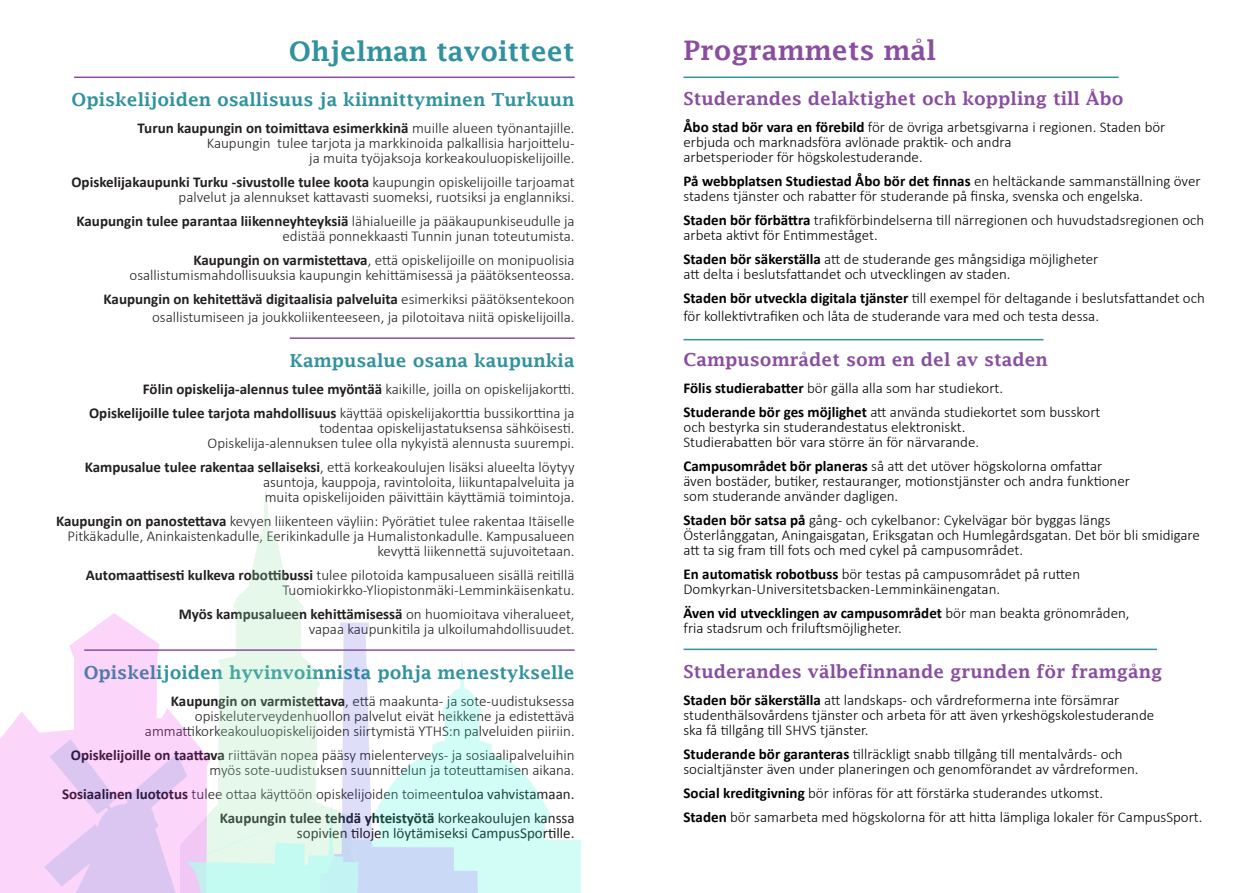
<style>
.page{position:relative;width:1259px;height:893px;background:#fff}
.page>*{position:absolute;margin:0;border:0;box-sizing:border-box;transform-origin:0 0}
.t1{font:600 27px "Lucida Fax";color:#30929d}
.t2{font:600 27px "Lucida Fax";color:#894e9f}
.t3{font:600 18px "Lucida Fax";color:#30929d}
.t4{font:600 18px "Lucida Fax";color:#894e9f}
.t5{font:300 15px/15px "Calibri";color:#000}
.t6{font:300 15px/15px "Calibri";color:#231f20;text-align:right}
.t7{font:700 15px "Calibri";color:#231f20}
.t8{font:700 15px "Calibri";color:#000}
.t9{font:15px "Calibri";color:#231f20}
.s1{font-weight:300}
.s2{font-weight:700}
.s3{font-weight:400}
</style>
<div class="page">
<img style="left:0;top:490px;width:581px;height:403px">
<hr style="left:290px;top:337px;width:284px;height:2px;background:#894e9f">
<hr style="left:84px;top:649px;width:490px;height:2px;background:#894e9f">
<hr style="left:683px;top:339px;width:360px;height:1px;background:#30929d">
<hr style="left:683px;top:649px;width:474px;height:1px;background:#30929d">
<hr style="left:74px;top:77px;width:500px;height:1px;background:#894e9f">
<hr style="left:683px;top:77px;width:435px;height:1px;background:#30929d">
<p class="t1" style="left:289px;top:36px;width:287px">Ohjelman tavoitteet</p>
<p class="t3" style="left:72px;top:90px;width:504px">Opiskelijoiden osallisuus ja kiinnittyminen Turkuun</p>
<p class="t7" style="left:138px;top:119px;width:438px">Turun kaupungin on toimittava esimerkkinä <span class="s1">muille alueen työnantajille.</span></p>
<p class="t6" style="left:207px;top:136px;width:369px">Kaupungin tulee tarjota ja markkinoida palkallisia harjoittelu-</p>
<p class="t6" style="left:309px;top:151px;width:267px">ja muita työjaksoja korkeakouluopiskelijoille.</p>
<p class="t6" style="left:71px;top:175px;width:504px"><span class="s2">Opiskelijakaupunki Turku -sivustolle tulee koota</span> kaupungin opiskelijoille tarjoamat palvelut ja alennukset kattavasti suomeksi, ruotsiksi ja englanniksi.</p>
<p class="t6" style="left:77px;top:214px;width:499px"><span class="s2">Kaupungin tulee parantaa liikenneyhteyksiä</span> lähialueille ja pääkaupunkiseudulle ja edistää ponnekkaasti Tunnin junan toteutumista.</p>
<p class="t6" style="left:130px;top:253px;width:446px"><span class="s2">Kaupungin on varmistettava</span>, että opiskelijoille on monipuolisia osallistumismahdollisuuksia kaupungin kehittämisessä ja päätöksenteossa.</p>
<p class="t6" style="left:104px;top:290px;width:472px;line-height:18px"><span class="s2">Kaupungin on kehitettävä digitaalisia palveluita</span> esimerkiksi päätöksentekoon osallistumiseen ja joukkoliikenteeseen, ja pilotoitava niitä opiskelijoilla.</p>
<p class="t3" style="left:290px;top:351px;width:286px">Kampusalue osana kaupunkia</p>
<p class="t7" style="left:143px;top:380px;width:433px">Fölin opiskelija-alennus tulee myöntää <span class="s1">kaikille, joilla on opiskelijakortti.</span></p>
<p class="t6" style="left:89px;top:406px;width:487px"><span class="s2">Opiskelijoille tulee tarjota mahdollisuus</span> käyttää opiskelijakorttia bussikorttina ja todentaa opiskelijastatuksensa sähköisesti.</p>
<p class="t6" style="left:208px;top:436px;width:368px">Opiskelija-alennuksen tulee olla nykyistä alennusta suurempi.</p>
<p class="t6" style="left:85px;top:460px;width:491px"><span class="s2">Kampusalue tulee rakentaa sellaiseksi</span>, että korkeakoulujen lisäksi alueelta löytyy asuntoja, kauppoja, ravintoloita, liikuntapalveluita ja</p>
<p class="t6" style="left:265px;top:490px;width:311px">muita opiskelijoiden päivittäin käyttämiä toimintoja.</p>
<p class="t6" style="left:56px;top:514px;width:520px"><span class="s2">Kaupungin on panostettava</span> kevyen liikenteen väyliin: Pyörätiet tulee rakentaa Itäiselle<br>Pitkäkadulle, Aninkaistenkadulle, Eerikinkadulle ja Humalistonkadulle. Kampusalueen kevyttä liikennettä sujuvoitetaan.</p>
<p class="t6" style="left:86px;top:568px;width:490px"><span class="s2">Automaattisesti kulkeva robottibussi</span> tulee pilotoida kampusalueen sisällä reitillä<br>Tuomiokirkko-Yliopistonmäki-Lemminkäisenkatu.</p>
<p class="t7" style="left:179px;top:605px;width:397px">Myös kampusalueen kehittämisessä <span class="s1">on huomioitava viheralueet,</span></p>
<p class="t6" style="left:309px;top:622px;width:267px">vapaa kaupunkitila ja ulkoilumahdollisuudet.</p>
<p class="t3" style="left:84px;top:663px;width:492px">Opiskelijoiden hyvinvoinnista pohja menestykselle</p>
<p class="t6" style="left:145px;top:694px;width:431px"><span class="s2">Kaupungin on varmistettava</span>, että maakunta- ja sote-uudistuksessa opiskeluterveydenhuollon palvelut eivät heikkene ja edistettävä ammattikorkeakouluopiskelijoiden siirtymistä YTHS:n palveluiden piiriin.</p>
<p class="t6" style="left:71px;top:748px;width:505px"><span class="s2">Opiskelijoille on taattava</span> riittävän nopea pääsy mielenterveys- ja sosiaalipalveluihin myös sote-uudistuksen suunnittelun ja toteuttamisen aikana.</p>
<p class="t6" style="left:62px;top:787px;width:514px"><span class="s2">Sosiaalinen luototus</span> tulee ottaa käyttöön opiskelijoiden toimeen<span class="s3">tuloa vahvistamaan.</span></p>
<p class="t7" style="left:220px;top:809px;width:356px">Kaupungin tulee tehdä yhteistyötä <span class="s3">korkeakoulujen kanssa</span></p>
<p class="t9" style="left:297px;top:824px;width:279px">sopivien tilojen löytämiseksi CampusSportille.</p>
<p class="t2" style="left:683px;top:35px;width:254px">Programmets mål</p>
<p class="t4" style="left:683px;top:88px;width:441px">Studerandes delaktighet och koppling till Åbo</p>
<p class="t5" style="left:683px;top:120px;width:483px"><span class="s2">Åbo stad bör vara en förebild</span> för de övriga arbetsgivarna i regionen. Staden bör erbjuda och marknadsföra avlönade praktik- och andra</p>
<p class="t5" style="left:683px;top:150px;width:241px">arbetsperioder för högskolestuderande.</p>
<p class="t5" style="left:683px;top:174px;width:519px"><span class="s2">På webbplatsen Studiestad Åbo bör det finnas</span> en heltäckande sammanställning över stadens tjänster och rabatter för studerande på finska, svenska och engelska.</p>
<p class="t5" style="left:683px;top:213px;width:522px"><span class="s2">Staden bör förbättra</span> trafikförbindelserna till närregionen och huvudstadsregionen och arbeta aktivt för Entimmeståget.</p>
<p class="t5" style="left:683px;top:252px;width:416px"><span class="s2">Staden bör säkerställa</span> att de studerande ges mångsidiga möjligheter</p>
<p class="t5" style="left:683px;top:267px;width:328px">att delta i beslutsfattandet och utvecklingen av staden.</p>
<p class="t5" style="left:683px;top:289px;width:523px;line-height:18px"><span class="s2">Staden bör utveckla digitala tjänster</span> till exempel för deltagande i beslutsfattandet och för kollektivtrafiken och låta de studerande vara med och testa dessa.</p>
<p class="t4" style="left:683px;top:349px;width:366px">Campusområdet som en del av staden</p>
<p class="t5" style="left:683px;top:381px;width:321px"><span class="s2">Fölis studierabatter</span> bör gälla alla som har studiekort.</p>
<p class="t5" style="left:683px;top:405px;width:418px"><span class="s2">Studerande bör ges möjlighet</span> att använda studiekortet som busskort</p>
<p class="t5" style="left:683px;top:420px;width:283px">och bestyrka sin studerandestatus elektroniskt.</p>
<p class="t5" style="left:683px;top:435px;width:297px">Studierabatten bör vara större än för närvarande.</p>
<p class="t5" style="left:683px;top:459px;width:420px"><span class="s2">Campusområdet bör planeras</span> så att det utöver högskolorna omfattar</p>
<p class="t5" style="left:683px;top:474px;width:448px">även bostäder, butiker, restauranger, motionstjänster och andra funktioner</p>
<p class="t5" style="left:683px;top:489px;width:216px">som studerande använder dagligen.</p>
<p class="t5" style="left:683px;top:513px;width:518px"><span class="s2">Staden bör satsa på</span> gång- och cykelbanor: Cykelvägar bör byggas längs<br>Österlånggatan, Aningaisgatan, Eriksgatan och Humlegårdsgatan. Det bör bli smidigare att ta sig fram till fots och med cykel på campusområdet.</p>
<p class="t5" style="left:683px;top:567px;width:398px"><span class="s2">En automatisk robotbuss</span> bör testas på campusområdet på rutten</p>
<p class="t5" style="left:683px;top:582px;width:318px">Domkyrkan-Universitetsbacken-Lemminkäinengatan.</p>
<p class="t8" style="left:683px;top:604px;width:447px">Även vid utvecklingen av campusområdet <span class="s1">bör man beakta grönområden,</span></p>
<p class="t5" style="left:683px;top:621px;width:220px">fria stadsrum och friluftsmöjligheter.</p>
<p class="t4" style="left:683px;top:661px;width:480px">Studerandes välbefinnande grunden för framgång</p>
<p class="t5" style="left:683px;top:693px;width:472px"><span class="s2">Staden bör säkerställa</span> att landskaps- och vårdreformerna inte försämrar studenthälsovårdens tjänster och arbeta för att även yrkeshögskolestuderande</p>
<p class="t5" style="left:683px;top:723px;width:186px">ska få tillgång till SHVS tjänster.</p>
<p class="t5" style="left:683px;top:747px;width:456px"><span class="s2">Studerande bör garanteras</span> tillräckligt snabb tillgång till mentalvårds- och socialtjänster även under planeringen och genomförandet av vårdreformen.</p>
<p class="t5" style="left:683px;top:786px;width:421px"><span class="s2">Social kreditgivning</span> bör införas för att förstärka studerandes utkomst.</p>
<p class="t5" style="left:683px;top:810px;width:520px"><span class="s2">Staden</span> bör samarbeta med högskolorna för att hitta lämpliga lokaler för CampusSport.</p>
</div>
